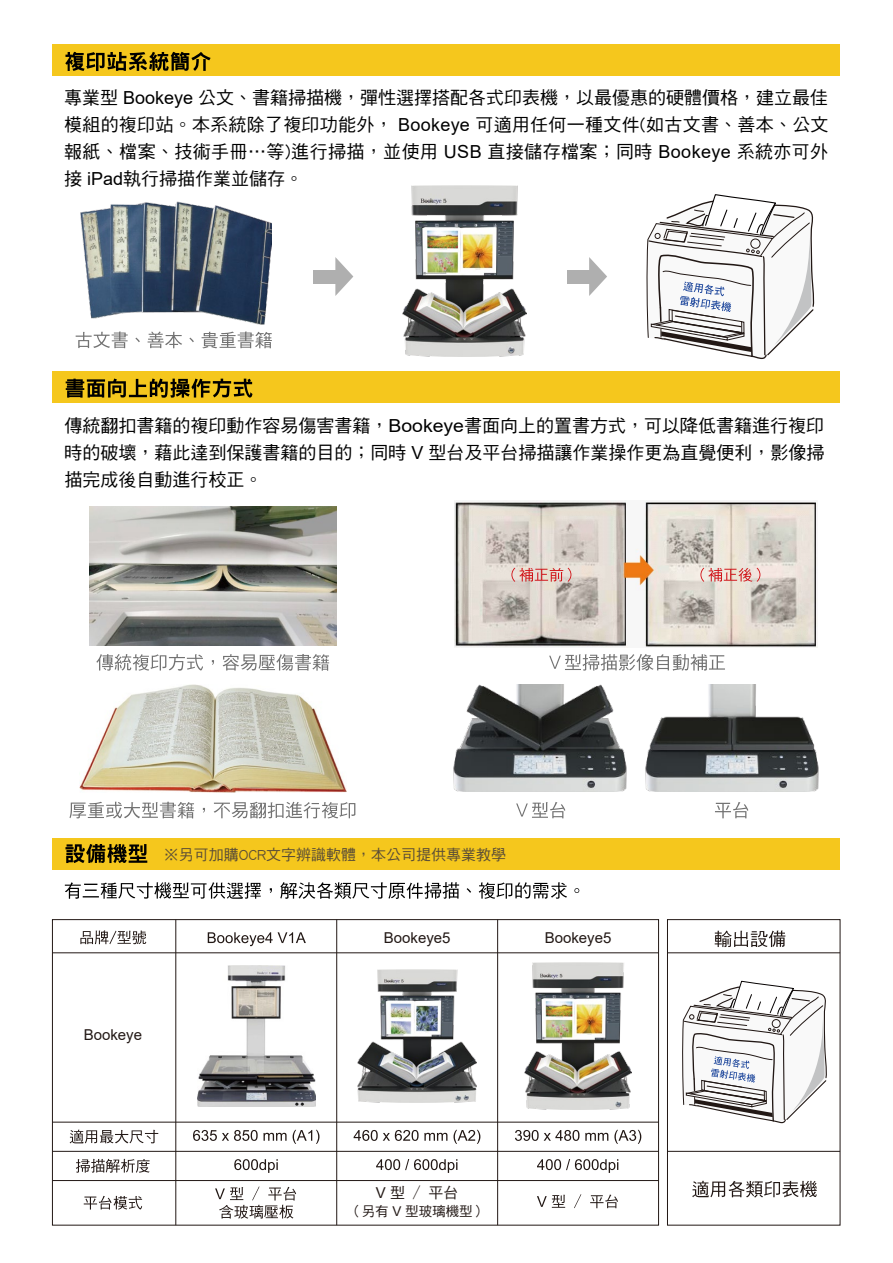
<style>
.page{position:relative;width:893px;height:1263px;background:#fff}
.page>*{position:absolute;margin:0;border:0;box-sizing:border-box;transform-origin:0 0}
.t1{font:18px/27px "DF Hei Std W5";color:#000;text-align:justify}
.t2{font:15px "DF Hei Std W5";color:#5a4d37}
.t3{font:15px "Arial";color:#221815}
.t4{font:15px "DF Hei Std W5";color:#221815}
.t5{font:13.5px "DF Hei Std W5";color:#221815}
.s1{font-family:"Arial"}
.s2{font-family:"Adobe Ming Std";font-weight:300}
</style>
<div class="page">
<div style="left:53px;top:44px;width:787px;height:32px;background:#f5c71d"></div>
<svg style="left:646px;top:194px;width:169px;height:166px"></svg>
<svg style="left:65px;top:52px;width:146px;height:19px"></svg>
<img style="left:80px;top:201px;width:192px;height:131px">
<svg style="left:76px;top:332px;width:52px;height:16px"></svg>
<svg style="left:148px;top:332px;width:34px;height:16px"></svg>
<svg style="left:202px;top:332px;width:70px;height:16px"></svg>
<div style="left:567px;top:270px;width:27px;height:13px;background:#afafaf"></div>
<svg style="left:589px;top:257px;width:18px;height:39px"></svg>
<div style="left:314px;top:270px;width:26px;height:13px;background:#afafaf"></div>
<svg style="left:335px;top:257px;width:18px;height:39px"></svg>
<div style="left:53px;top:371px;width:787px;height:32px;background:#f5c71d"></div>
<svg style="left:66px;top:379px;width:186px;height:19px"></svg>
<svg style="left:96px;top:654px;width:107px;height:17px"></svg>
<svg style="left:223px;top:654px;width:106px;height:17px"></svg>
<img style="left:89px;top:506px;width:247px;height:139px">
<img style="left:455px;top:501px;width:362px;height:146px">
<svg style="left:549px;top:654px;width:176px;height:17px"></svg>
<svg style="left:511px;top:568px;width:60px;height:14px"></svg>
<svg style="left:700px;top:568px;width:60px;height:14px"></svg>
<img style="left:453px;top:684px;width:165px;height:108px">
<svg style="left:516px;top:802px;width:49px;height:16px"></svg>
<img style="left:618px;top:684px;width:201px;height:108px">
<svg style="left:715px;top:802px;width:33px;height:16px"></svg>
<img style="left:79px;top:684px;width:267px;height:108px">
<svg style="left:69px;top:802px;width:125px;height:16px"></svg>
<svg style="left:214px;top:802px;width:141px;height:16px"></svg>
<div style="left:53px;top:838px;width:787px;height:31px;background:#f5c71d"></div>
<svg style="left:65px;top:844px;width:82px;height:19px"></svg>
<img style="left:197px;top:965px;width:118px;height:142px">
<svg style="left:80px;top:930px;width:66px;height:14px"></svg>
<svg style="left:208px;top:932px;width:98px;height:14px"></svg>
<svg style="left:70px;top:1130px;width:88px;height:13px"></svg>
<svg style="left:193px;top:1130px;width:65px;height:11px"></svg>
<svg style="left:264px;top:1133px;width:23px;height:8px"></svg>
<svg style="left:293px;top:1130px;width:26px;height:14px"></svg>
<svg style="left:234px;top:1159px;width:44px;height:14px"></svg>
<svg style="left:354px;top:1130px;width:93px;height:11px"></svg>
<svg style="left:453px;top:1130px;width:27px;height:14px"></svg>
<svg style="left:376px;top:1159px;width:81px;height:14px"></svg>
<svg style="left:537px;top:1159px;width:81px;height:14px"></svg>
<svg style="left:515px;top:1130px;width:64px;height:11px"></svg>
<svg style="left:585px;top:1133px;width:23px;height:8px"></svg>
<svg style="left:614px;top:1130px;width:27px;height:14px"></svg>
<svg style="left:76px;top:1159px;width:74px;height:14px"></svg>
<svg style="left:84px;top:1196px;width:58px;height:13px"></svg>
<svg style="left:215px;top:1186px;width:81px;height:32px"></svg>
<svg style="left:537px;top:1195px;width:28px;height:13px"></svg>
<svg style="left:574px;top:1194px;width:7px;height:14px"></svg>
<svg style="left:590px;top:1194px;width:28px;height:14px"></svg>
<hr style="left:52px;top:1122px;width:607px;height:1px;background:#221815">
<hr style="left:52px;top:1151px;width:607px;height:1px;background:#221815">
<hr style="left:52px;top:1180px;width:607px;height:1px;background:#221815">
<hr style="left:52px;top:952px;width:607px;height:1px;background:#221815">
<hr style="left:175px;top:919px;width:1px;height:306px;background:#221815">
<hr style="left:336px;top:919px;width:1px;height:306px;background:#221815">
<hr style="left:497px;top:919px;width:1px;height:306px;background:#221815">
<div style="left:667px;top:919px;width:173px;height:306px;border:1px solid #221815"></div>
<hr style="left:667px;top:1151px;width:173px;height:1px;background:#221815">
<hr style="left:667px;top:952px;width:173px;height:1px;background:#221815">
<svg style="left:715px;top:930px;width:70px;height:17px"></svg>
<svg style="left:681px;top:980px;width:148px;height:246px"></svg>
<img style="left:358px;top:969px;width:119px;height:133px">
<img style="left:402px;top:186px;width:124px;height:171px">
<img style="left:525px;top:962px;width:106px;height:147px">
<svg style="left:65px;top:882px;width:196px;height:17px"></svg>
<svg style="left:280px;top:882px;width:179px;height:17px"></svg>
<svg style="left:467px;top:888px;width:4px;height:5px"></svg>
<svg style="left:479px;top:882px;width:88px;height:17px"></svg>
<svg style="left:574px;top:888px;width:5px;height:5px"></svg>
<p class="t1" style="left:64px;top:83px;width:766px">專業型 <span class="s1">Bookeye</span> 公文、書籍掃描機，彈性選擇搭配各式印表機，以最優惠的硬體價格，建立最佳模組的複印站。本系統除了複印功能外， <span class="s1">Bookeye</span> 可適用任何一種文件(如古文書、善本、公文報紙、檔案、技術手冊⋯等)進行掃描，並使用 <span class="s1">USB</span> 直接儲存檔案；同時 <span class="s1">Bookeye</span> 系統亦可外接 <span class="s1">iPad</span>執行掃描作業並儲存。</p>
<p class="t1" style="left:64px;top:411px;width:762px">傳統翻扣書籍的複印動作容易傷害書籍，<span class="s1">Bookeye</span>書面向上的置書方式，可以降低書籍進行複印時的破壞，藉此達到保護書籍的目的；同時 <span class="s1">V</span> 型台及平台掃描讓作業操作更為直覺便利，影像掃描完成後自動進行校正。</p>
<p class="t2" style="left:164px;top:846px;width:344px">※另可加購OCR文字辨識軟體，本公司提供專業教學</p>
<p class="t3" style="left:84px;top:1024px;width:60px">Bookeye</p>
<p class="t3" style="left:384px;top:927px;width:68px">Bookeye5</p>
<p class="t3" style="left:545px;top:927px;width:68px">Bookeye5</p>
<p class="t4" style="left:376px;top:1184px;width:84px"><span class="s1">V</span> 型<span class="s2">／</span>平台</p>
<p class="t5" style="left:348px;top:1204px;width:140px">（另有 <span class="s1">V</span> 型玻璃機型）</p>
</div>
